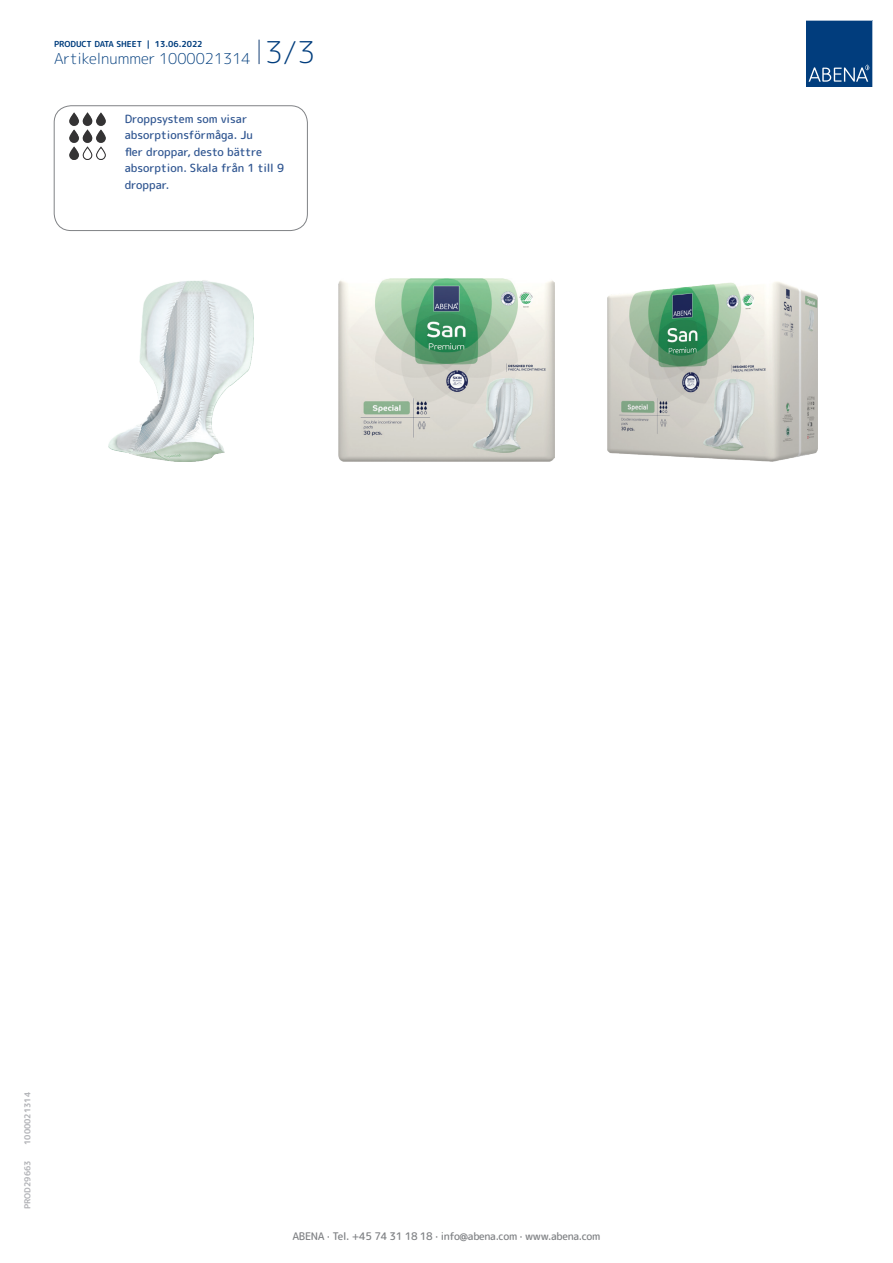
<style>
.page{position:relative;width:893px;height:1263px;background:#fff}
.page>*{position:absolute;margin:0;border:0;box-sizing:border-box;transform-origin:0 0}
.t1{font:300 15px "Rounded Mplus 1 c";color:#013d7d}
.t2{font:500 11.25px/16.5px "Rounded Mplus 1 c";color:#305691}
.t3{font:500 10.5px "Rounded Mplus 1 c";letter-spacing:-.03em;color:#808285}
.t4{font:700 8.25px "Rounded Mplus 1 c";color:#013d7d}
.t5{font:700 8.25px "Rounded Mplus 1 c";color:#b2b3b7}
.s1{font-size:30px}
</style>
<div class="page">
<svg style="left:259px;top:40px;width:1px;height:24px"></svg>
<svg style="left:806px;top:20px;width:67px;height:67px;background:#144b86"></svg>
<img style="left:69px;top:112px;width:37px;height:47px">
<div style="left:54px;top:106px;width:254px;height:125px;border:1px solid #808285;border-radius:17px"></div>
<img style="left:108px;top:280px;width:145px;height:181px">
<img style="left:339px;top:279px;width:215px;height:182px">
<img style="left:608px;top:282px;width:209px;height:179px">
<p class="t4" style="left:54px;top:38px;width:150px">PRODUCT DATA SHEET | 13.06.2022</p>
<h1 class="t1" style="left:54px;top:48px;width:263px">Artikelnummer 1000021314 <span class="s1">3/3</span></h1>
<p class="t2" style="left:125px;top:110px;width:161px">Droppsystem som visar absorptionsförmåga. Ju<br>fler droppar, desto bättre absorption. Skala från 1 till 9 droppar.</p>
<p class="t5" style="left:22px;top:1145px;width:54px;rotate:-90deg">1000021314</p>
<p class="t5" style="left:22px;top:1209px;width:50px;rotate:-90deg">PROD29663</p>
<p class="t3" style="left:292px;top:1229px;width:309px">ABENA · Tel. +45 74 31 18 18 · info@abena.com · www.abena.com</p>
</div>
